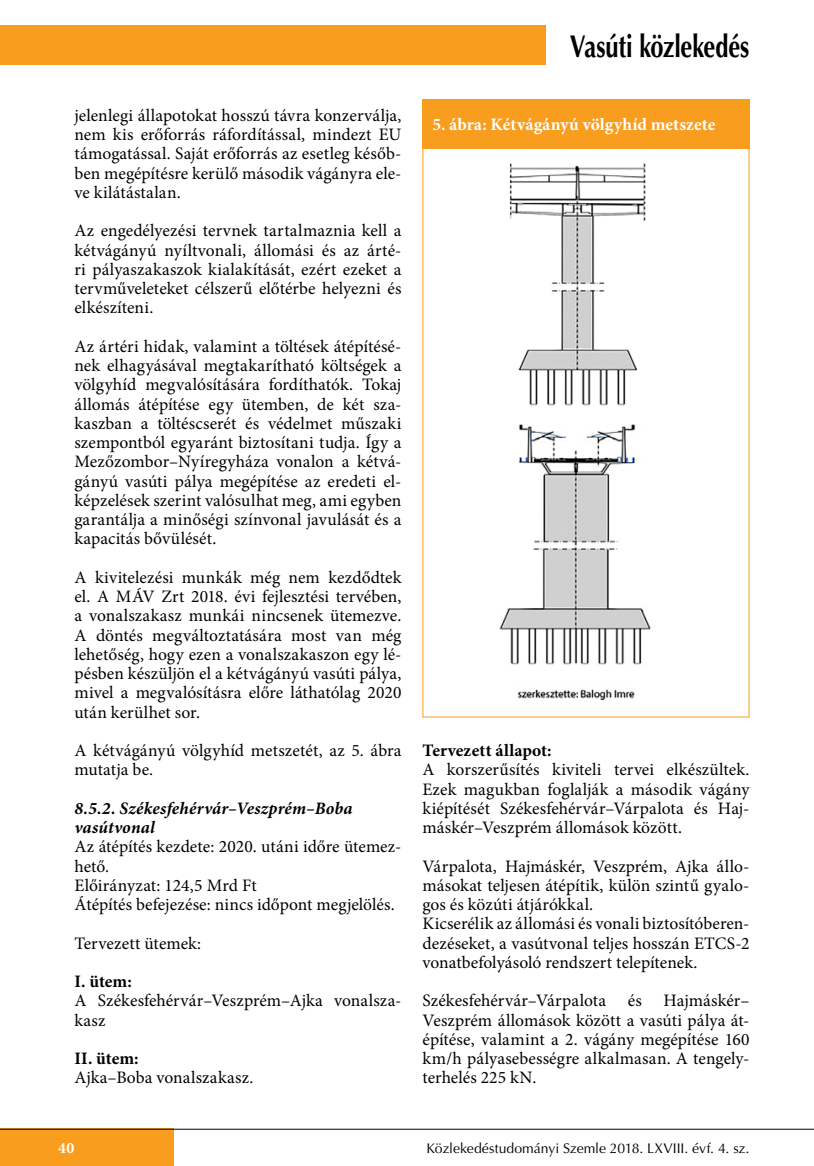
<style>
.page{position:relative;width:814px;height:1166px;background:#fff}
.page>*{position:absolute;margin:0;border:0;box-sizing:border-box;transform-origin:0 0}
.t1{font:700 31.5px "Optima CE";letter-spacing:-.005em;color:#000;scale:.75 1}
.t2{font:17.5px/19.2px "Minion Pro";letter-spacing:.005em;color:#000}
.t3{font:700 17.5px "Minion Pro";letter-spacing:.005em;color:#fff}
.t4{font:700 15.75px "Minion Pro";color:#fff}
.t5{font:14px "Optima CE";color:#000}
.s1{font-weight:700;font-style:italic}
.s2{font-weight:700}
</style>
<div class="page">
<div style="left:0;top:25px;width:546px;height:39px;background:#f99d1e"></div>
<div style="left:0;top:1129px;width:174px;height:37px;background:#f99d1e"></div>
<hr style="left:0;top:1129px;width:814px;height:1px;background:#000">
<div style="left:422px;top:99px;width:327px;height:50px;background:#f99d1e"></div>
<img style="left:509px;top:163px;width:137px;height:243px">
<img style="left:499px;top:424px;width:152px;height:277px">
<p class="t2" style="left:74px;top:106px;width:328px;text-align:justify">jelenlegi állapotokat hosszú távra konzerválja, nem kis erőforrás ráfordítással, mindezt EU támogatással. Saját erőforrás az esetleg későb&shy;ben megépítésre kerülő második vágányra ele&shy;ve kilátástalan.</p>
<p class="t2" style="left:74px;top:221px;width:328px;text-align:justify">Az engedélyezési tervnek tartalmaznia kell a kétvágányú nyíltvonali, állomási és az árté&shy;ri pályaszakaszok kialakítását, ezért ezeket a tervműveleteket célszerű előtérbe helyezni és elkészíteni.</p>
<p class="t2" style="left:74px;top:337px;width:328px;text-align:justify">Az ártéri hidak, valamint a töltések átépítésé&shy;nek elhagyásával megtakarítható költségek a völgyhíd megvalósítására fordíthatók. Tokaj állomás átépítése egy ütemben, de két sza&shy;kaszban a töltéscserét és védelmet műszaki szempontból egyaránt biztosítani tudja. Így a Mezőzombor–Nyíregyháza vonalon a kétvá&shy;gányú vasúti pálya megépítése az eredeti el&shy;képzelések szerint valósulhat meg, ami egyben garantálja a minőségi színvonal javulását és a kapacitás bővülését.</p>
<p class="t2" style="left:74px;top:568px;width:328px;text-align:justify">A kivitelezési munkák még nem kezdődtek el. A MÁV Zrt 2018. évi fejlesztési tervében, a vonalszakasz munkái nincsenek ütemezve.<br>A döntés megváltoztatására most van még lehetőség, hogy ezen a vonalszakaszon egy lé&shy;pésben készüljön el a kétvágányú vasúti pálya, mivel a megvalósításra előre láthatólag 2020 után kerülhet sor.</p>
<p class="t2" style="left:74px;top:741px;width:328px">A kétvágányú völgyhíd metszetét, az 5. ábra mutatja be.</p>
<p class="t2" style="left:74px;top:799px;width:328px"><span class="s1">8.5.2. Székesfehérvár–Veszprém–Boba vasútvonal<br></span>Az átépítés kezdete: 2020. utáni időre ütemez&shy;hető.<br>Előirányzat: 124,5 Mrd Ft<br>Átépítés befejezése: nincs időpont megjelölés.</p>
<p class="t2" style="left:74px;top:933px;width:128px">Tervezett ütemek:</p>
<p class="t2" style="left:74px;top:972px;width:328px"><span class="s2">I. ütem:<br></span>A Székesfehérvár–Veszprém–Ajka vonalsza&shy;kasz</p>
<p class="t2" style="left:74px;top:1049px;width:180px"><span class="s2">II. ütem:<br></span>Ajka–Boba vonalszakasz.</p>
<h1 class="t1" style="left:570px;top:26px;width:241px">Vasúti közlekedés</h1>
<p class="t3" style="left:432px;top:112px;width:284px">5. ábra: Kétvágányú völgyhíd metszete</p>
<p class="t2" style="left:422px;top:741px;width:328px"><span class="s2">Tervezett állapot:<br></span>A korszerűsítés kiviteli tervei elkészültek.<br>Ezek magukban foglalják a második vágány kiépítését Székesfehérvár–Várpalota és Haj&shy;máskér–Veszprém állomások között.</p>
<p class="t2" style="left:422px;top:856px;width:328px">Várpalota, Hajmáskér, Veszprém, Ajka állo&shy;másokat teljesen átépítik, külön szintű gyalo&shy;gos és közúti átjárókkal.<br>Kicserélik az állomási és vonali biztosítóberen&shy;dezéseket, a vasútvonal teljes hosszán ETCS-2 vonatbefolyásoló rendszert telepítenek.</p>
<p class="t2" style="left:422px;top:991px;width:328px;text-align:justify">Székesfehérvár–Várpalota és Hajmáskér– Veszprém állomások között a vasúti pálya át&shy;építése, valamint a 2. vágány megépítése 160 km/h pályasebességre alkalmasan. A tengely&shy;terhelés 225 kN.</p>
<p class="t4" style="left:58px;top:1137px;width:18px">40</p>
<p class="t5" style="left:426px;top:1139px;width:324px">Közlekedéstudományi Szemle 2018. LXVIII. évf. 4. sz.</p>
</div>
